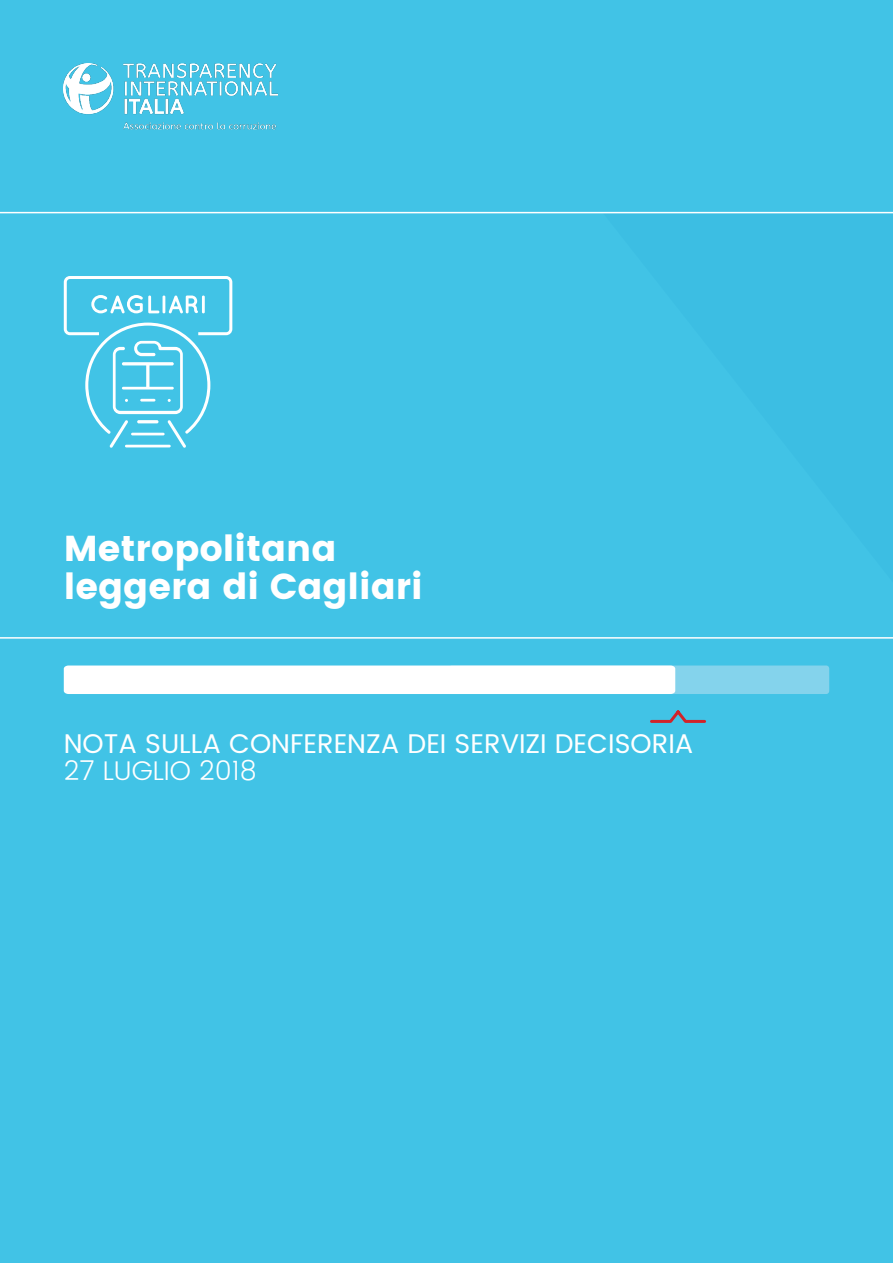
<style>
.page{position:relative;width:893px;height:1263px;background:#41c3e6}
.page>*{position:absolute;margin:0;border:0;box-sizing:border-box;transform-origin:0 0}
.t1{font:700 36px "Poppins";color:#fff}
.t2{font:27px "Poppins";color:#fff}
.t3{font:300 27px "Poppins";color:#fff}
</style>
<div class="page">
<svg style="left:64px;top:665px;width:765px;height:29px;background:#e3f5fa"></svg>
<svg style="left:650px;top:710px;width:56px;height:13px"></svg>
<svg style="left:64px;top:276px;width:168px;height:172px"></svg>
<hr style="left:0;top:637px;width:893px;height:2px;background:#fff">
<hr style="left:0;top:212px;width:893px;height:1px;background:#fff">
<img style="left:64px;top:64px;width:213px;height:66px">
<p class="t1" style="left:64px;top:528px;width:274px">Metropolitana</p>
<p class="t1" style="left:64px;top:565px;width:360px">leggera di Cagliari</p>
<p class="t2" style="left:64px;top:724px;width:631px">NOTA SULLA CONFERENZA DEI SERVIZI DECISORIA</p>
<p class="t3" style="left:64px;top:751px;width:195px">27 LUGLIO 2018</p>
</div>
